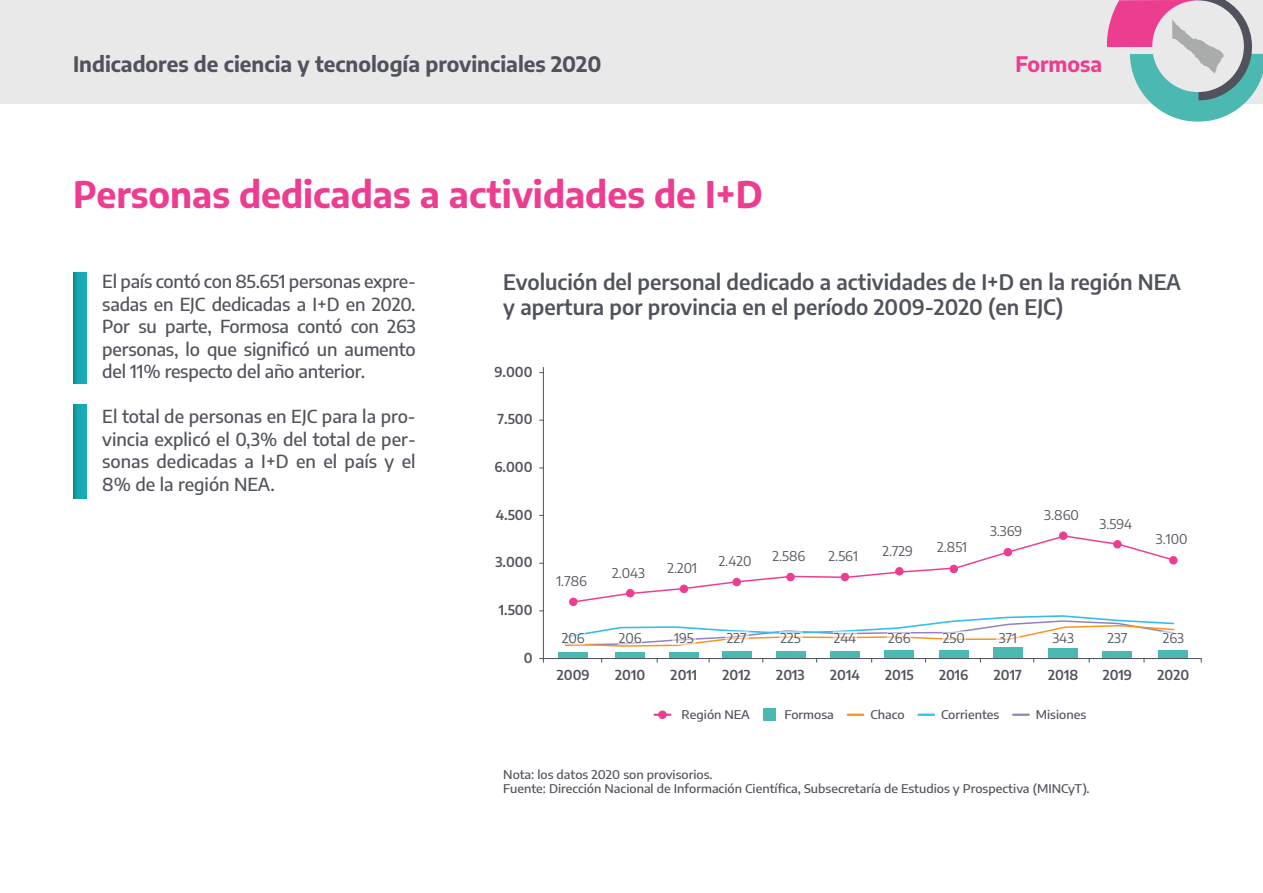
<style>
.page{position:relative;width:1263px;height:893px;background:#fff}
.page>*{position:absolute;margin:0;border:0;box-sizing:border-box;transform-origin:0 0}
.t1{font:700 36px "Encode Sans";color:#ed3d90}
.t2{font:600 21px/25.2px "Encode Sans";color:#50535c}
.t3{font:700 21px "Encode Sans";color:#50535c}
.t4{font:700 21px "Encode Sans";color:#ed3d90}
.t5{font:500 18px/22.5px "Encode Sans";letter-spacing:-.01em;color:#50535c;text-align:justify}
.t6{font:13.5px "Encode Sans";color:#50535c}
.t7{font:600 13.5px "Encode Sans";color:#50535c}
.t8{font:500 12px/14.4px "Encode Sans";color:#50535c;scale:1.05 1}
</style>
<div class="page">
<svg style="left:564px;top:615px;width:611px;height:32px"></svg>
<svg style="left:564px;top:631px;width:21px;height:13px"></svg>
<div style="left:618px;top:631px;width:24px;height:13px;background:#fff"></div>
<svg style="left:672px;top:631px;width:24px;height:13px"></svg>
<svg style="left:725px;top:631px;width:23px;height:13px"></svg>
<svg style="left:779px;top:631px;width:23px;height:13px"></svg>
<svg style="left:833px;top:631px;width:24px;height:13px"></svg>
<svg style="left:888px;top:631px;width:23px;height:13px"></svg>
<svg style="left:942px;top:631px;width:23px;height:13px"></svg>
<svg style="left:996px;top:631px;width:23px;height:13px"></svg>
<div style="left:1051px;top:631px;width:24px;height:13px;background:#fff"></div>
<div style="left:1162px;top:631px;width:23px;height:13px;background:#fff"></div>
<div style="left:558px;top:652px;width:30px;height:7px;background:#4bb9b1"></div>
<div style="left:615px;top:652px;width:30px;height:7px;background:#4bb9b1"></div>
<div style="left:669px;top:652px;width:30px;height:7px;background:#4bb9b1"></div>
<div style="left:722px;top:651px;width:30px;height:8px;background:#4bb9b1"></div>
<div style="left:776px;top:651px;width:29px;height:8px;background:#4bb9b1"></div>
<div style="left:830px;top:651px;width:30px;height:8px;background:#4bb9b1"></div>
<div style="left:884px;top:650px;width:30px;height:9px;background:#4bb9b1"></div>
<div style="left:939px;top:651px;width:30px;height:8px;background:#4bb9b1"></div>
<div style="left:993px;top:647px;width:30px;height:12px;background:#4bb9b1"></div>
<div style="left:1048px;top:648px;width:30px;height:11px;background:#4bb9b1"></div>
<div style="left:1102px;top:651px;width:30px;height:8px;background:#4bb9b1"></div>
<div style="left:1158px;top:650px;width:30px;height:9px;background:#4bb9b1"></div>
<div style="left:0;top:0;width:1263px;height:103px;background:#e9e9e9"></div>
<svg style="left:1107px;top:0;width:156px;height:122px"></svg>
<svg style="left:655px;top:714px;width:15px;height:2px"></svg>
<div style="left:658px;top:710px;width:9px;height:9px;background:#ed3d90;border-radius:50%"></div>
<div style="left:764px;top:709px;width:12px;height:12px;background:#4bb9b1"></div>
<svg style="left:918px;top:714px;width:16px;height:2px"></svg>
<svg style="left:1013px;top:714px;width:16px;height:2px"></svg>
<svg style="left:848px;top:714px;width:15px;height:2px"></svg>
<div style="left:569px;top:598px;width:9px;height:8px;background:#ed3d90;border-radius:50%"></div>
<svg style="left:1059px;top:531px;width:8px;height:9px"></svg>
<div style="left:1169px;top:556px;width:8px;height:9px;background:#ed3d90;border-radius:50%"></div>
<svg style="left:73px;top:272px;width:13px;height:111px"></svg>
<svg style="left:73px;top:405px;width:13px;height:93px"></svg>
<hr style="left:543px;top:367px;width:1px;height:295px;background:#50535c">
<hr style="left:540px;top:658px;width:661px;height:1px;background:#50535c">
<svg style="left:572px;top:534px;width:603px;height:69px"></svg>
<p class="t3" style="left:73px;top:49px;width:530px">Indicadores de ciencia y tecnología provinciales 2020</p>
<p class="t4" style="left:1015px;top:49px;width:88px">Formosa</p>
<h1 class="t1" style="left:73px;top:168px;width:691px">Personas dedicadas a actividades de I+D</h1>
<p class="t5" style="left:102px;top:270px;width:315px">El país contó con 85.651 personas expre&shy;sadas en EJC dedicadas a I+D en 2020.<br>Por su parte, Formosa contó con 263 personas, lo que significó un aumento del 11% respecto del año anterior.</p>
<p class="t5" style="left:102px;top:405px;width:315px">El total de personas en EJC para la pro&shy;vincia explicó el 0,3% del total de per&shy;sonas dedicadas a I+D en el país y el 8% de la región NEA.</p>
<p class="t2" style="left:503px;top:268px;width:679px">Evolución del personal dedicado a actividades de I+D en la región NEA y apertura por provincia en el período 2009-2020 (en EJC)</p>
<p class="t7" style="left:494px;top:362px;width:40px">9.000</p>
<p class="t7" style="left:497px;top:410px;width:37px">7.500</p>
<p class="t7" style="left:494px;top:457px;width:40px">6.000</p>
<p class="t7" style="left:496px;top:505px;width:38px">4.500</p>
<p class="t7" style="left:495px;top:553px;width:39px">3.000</p>
<p class="t7" style="left:499px;top:600px;width:35px">1.500</p>
<p class="t7" style="left:524px;top:648px;width:10px">0</p>
<p class="t6" style="left:556px;top:571px;width:32px">1.786</p>
<p class="t6" style="left:612px;top:563px;width:34px">2.043</p>
<p class="t6" style="left:667px;top:558px;width:31px">2.201</p>
<p class="t6" style="left:719px;top:551px;width:34px">2.420</p>
<p class="t6" style="left:772px;top:546px;width:34px">2.586</p>
<p class="t6" style="left:829px;top:547px;width:31px">2.561</p>
<p class="t6" style="left:882px;top:542px;width:32px">2.729</p>
<p class="t6" style="left:937px;top:538px;width:32px">2.851</p>
<p class="t6" style="left:990px;top:521px;width:34px">3.369</p>
<p class="t6" style="left:1044px;top:506px;width:36px">3.860</p>
<p class="t6" style="left:1099px;top:514px;width:34px">3.594</p>
<p class="t6" style="left:1156px;top:530px;width:33px">3.100</p>
<p class="t6" style="left:562px;top:629px;width:24px">206</p>
<p class="t6" style="left:619px;top:629px;width:24px">206</p>
<p class="t6" style="left:674px;top:629px;width:21px">195</p>
<p class="t6" style="left:727px;top:629px;width:21px">227</p>
<p class="t6" style="left:780px;top:629px;width:22px">225</p>
<p class="t6" style="left:834px;top:629px;width:24px">244</p>
<p class="t6" style="left:888px;top:629px;width:24px">266</p>
<p class="t6" style="left:943px;top:629px;width:23px">250</p>
<p class="t6" style="left:999px;top:629px;width:20px">371</p>
<p class="t6" style="left:1052px;top:629px;width:23px">343</p>
<p class="t6" style="left:1107px;top:629px;width:21px">237</p>
<p class="t6" style="left:1163px;top:629px;width:23px">263</p>
<p class="t7" style="left:557px;top:665px;width:34px">2009</p>
<p class="t7" style="left:615px;top:665px;width:32px">2010</p>
<p class="t7" style="left:671px;top:665px;width:28px">2011</p>
<p class="t7" style="left:723px;top:665px;width:30px">2012</p>
<p class="t7" style="left:776px;top:665px;width:30px">2013</p>
<p class="t7" style="left:830px;top:665px;width:31px">2014</p>
<p class="t7" style="left:885px;top:665px;width:30px">2015</p>
<p class="t7" style="left:939px;top:665px;width:31px">2016</p>
<p class="t7" style="left:994px;top:665px;width:29px">2017</p>
<p class="t7" style="left:1048px;top:665px;width:32px">2018</p>
<p class="t7" style="left:1103px;top:665px;width:31px">2019</p>
<p class="t7" style="left:1157px;top:665px;width:33px">2020</p>
<p class="t8" style="left:681px;top:706px;width:67px">Región NEA</p>
<p class="t8" style="left:784px;top:706px;width:48px">Formosa</p>
<p class="t8" style="left:870px;top:706px;width:34px">Chaco</p>
<p class="t8" style="left:941px;top:706px;width:57px">Corrientes</p>
<p class="t8" style="left:1036px;top:706px;width:49px">Misiones</p>
<p class="t8" style="left:503px;top:766px;width:560px">Nota: los datos 2020 son provisorios.<br>Fuente: Dirección Nacional de Información Científica, Subsecretaría de Estudios y Prospectiva (MINCyT).</p>
</div>
